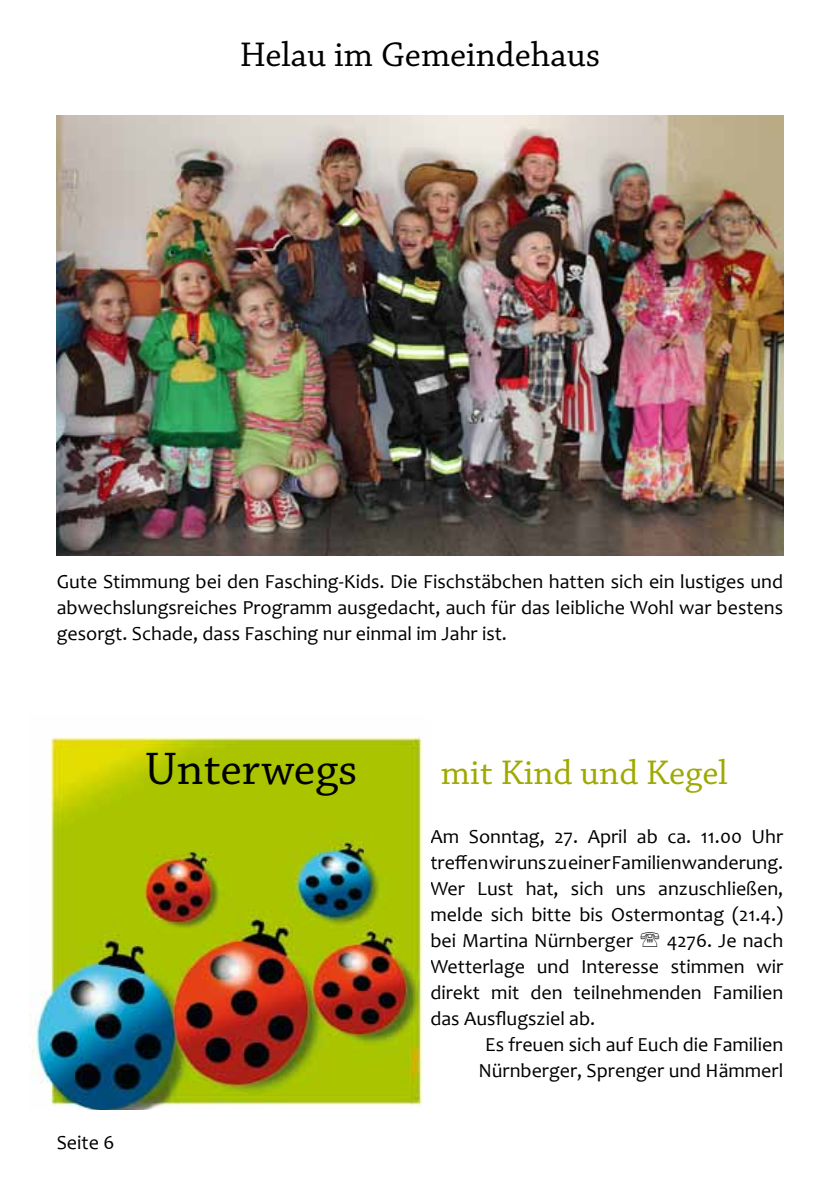
<style>
.page{position:relative;width:840px;height:1191px;background:#fff}
.page>*{position:absolute;margin:0;border:0;box-sizing:border-box;transform-origin:0 0}
.t1{font:48px "Chaparral Pro";color:#000}
.t2{font:36px "Chaparral Pro";color:#000}
.t3{font:36px "Chaparral Pro";color:#9ea902}
.t4{font:20px/26px "Candara";color:#000;text-align:justify}
</style>
<div class="page">
<img style="left:29px;top:736px;width:394px;height:373px">
<img style="left:57px;top:115px;width:725px;height:441px">
<h2 class="t2" style="left:239px;top:35px;width:362px">Helau im Gemeindehaus</h2>
<p class="t4" style="left:57px;top:568px;width:727px">Gute Stimmung bei den Fasching-Kids. Die Fischstäbchen hatten sich ein lustiges und abwechslungsreiches Programm ausgedacht, auch für das leibliche Wohl war bestens gesorgt. Schade, dass Fasching nur einmal im Jahr ist.</p>
<h1 class="t1" style="left:145px;top:742px;width:214px">Unterwegs</h1>
<h2 class="t3" style="left:440px;top:753px;width:288px">mit Kind und Kegel</h2>
<p class="t4" style="left:57px;top:1129px;width:59px">Seite 6</p>
<p class="t4" style="left:430px;top:823px;width:354px">Am Sonntag, 27. April ab ca. 11.00 Uhr treffen wir uns zu einer Familienwanderung.<br>Wer Lust hat, sich uns anzuschließen, melde sich bitte bis Ostermontag (21.4.) bei Martina Nürnberger</p>
<p class="t4" style="left:430px;top:927px;width:354px;text-indent:236px">4276. Je nach Wetterlage und Interesse stimmen wir direkt mit den teilnehmenden Familien das Ausflugsziel ab.</p>
<p class="t4" style="left:478px;top:1031px;width:306px;text-align:center">Es freuen sich auf Euch die Familien<br>Nürnberger, Sprenger und Hämmerl</p>
</div>
